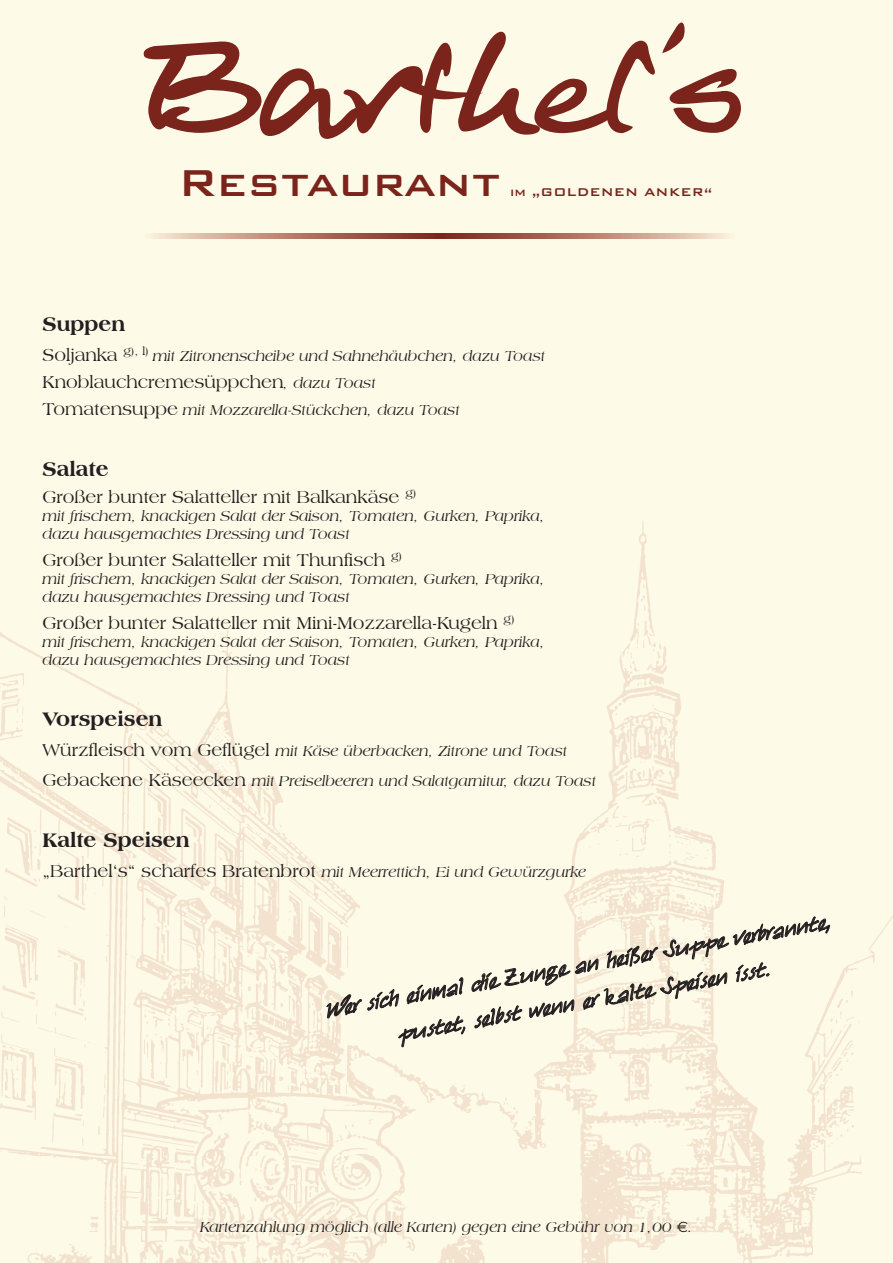
<style>
.page{position:relative;width:893px;height:1263px;background:#fefae8}
.page>*{position:absolute;margin:0;border:0;box-sizing:border-box;transform-origin:0 0}
.t1{font:137.4px "Alec Handwriting";color:#7a241c}
.t2{font:500 49.95px "Bank Gothic BT";color:#7a241c}
.t3{font:22.5px/36px "Harico Handwriting";color:#231f20;text-align:center}
.t4{font:800 21px "Americana BT";color:#231f20}
.t5{font:18px "Americana BT";color:#231f20}
.t6{font:italic 15px/18px "Americana BT";color:#231f20}
.t7{font:500 15px "Bank Gothic BT";color:#7a241c}
.s1{font-size:143.55px}
.s2{font-style:normal;font-size:18px}
.s3{font-style:italic;font-size:15px}
.s4{font-family:"Euro Sans";font-style:normal}
</style>
<div class="page">
<img style="left:0;top:521px;width:893px;height:742px">
<svg style="left:150px;top:233px;width:579px;height:5px;background:#b7806f"></svg>
<h1 class="t1" style="left:151px;top:38px;width:593px"><span class="s1">B</span>arthel ´s</h1>
<h2 class="t2" style="left:178px;top:149px;width:325px">Restaurant</h2>
<p class="t7" style="left:510px;top:182px;width:204px">im „GOLDENEN ANKER“</p>
<h3 class="t4" style="left:43px;top:311px;width:84px">Suppen</h3>
<p class="t6" style="left:43px;top:346px;width:504px"><span class="s2">Soljanka</span> <sup>g),</sup> <sup>l)</sup> mit Zitronenscheibe und Sahnehäubchen, dazu Toast</p>
<p class="t5" style="left:43px;top:371px;width:335px">Knoblauchcremesüppchen<span class="s3">, dazu Toast</span></p>
<p class="t6" style="left:43px;top:400px;width:419px"><span class="s2">Tomatensuppe</span> mit Mozzarella-Stückchen, dazu Toast</p>
<h3 class="t4" style="left:43px;top:456px;width:68px">Salate</h3>
<p class="t5" style="left:43px;top:486px;width:375px">Großer bunter Salatteller mit Balkankäse <sup>g)</sup></p>
<p class="t6" style="left:43px;top:507px;width:504px">mit frischem, knackigen Salat der Saison, Tomaten, Gurken, Paprika, dazu hausgemachtes Dressing und Toast</p>
<p class="t5" style="left:43px;top:549px;width:361px">Großer bunter Salatteller mit Thunfisch <sup>g)</sup></p>
<p class="t6" style="left:43px;top:570px;width:504px">mit frischem, knackigen Salat der Saison, Tomaten, Gurken, Paprika, dazu hausgemachtes Dressing und Toast</p>
<p class="t5" style="left:43px;top:612px;width:474px">Großer bunter Salatteller mit Mini-Mozzarella-Kugeln <sup>g)</sup></p>
<p class="t6" style="left:43px;top:633px;width:504px">mit frischem, knackigen Salat der Saison, Tomaten, Gurken, Paprika, dazu hausgemachtes Dressing und Toast</p>
<h3 class="t4" style="left:43px;top:706px;width:121px">Vorspeisen</h3>
<p class="t6" style="left:43px;top:736px;width:555px;line-height:30px"><span class="s2">Würzfleisch vom Geflügel</span> mit Käse überbacken, Zitrone und Toast<br><span class="s2">Gebackene Käseecken</span> mit Preiselbeeren und Salatgarnitur, dazu Toast</p>
<h3 class="t4" style="left:43px;top:828px;width:149px">Kalte Speisen</h3>
<p class="t6" style="left:43px;top:863px;width:545px"><span class="s2">„Barthel‘s“ scharfes Bratenbrot</span> mit Meerrettich, Ei und Gewürzgurke</p>
<h3 class="t3" style="left:323px;top:995px;width:513px;rotate:-10deg">Wer sich einmal die Zunge an heißer Suppe verbrannte, pustet, selbst wenn er kalte Speisen isst.</h3>
<p class="t6" style="left:200px;top:1218px;width:494px">Kartenzahlung möglich (alle Karten) gegen eine Gebühr von 1,00 <span class="s4">€</span>.</p>
</div>
